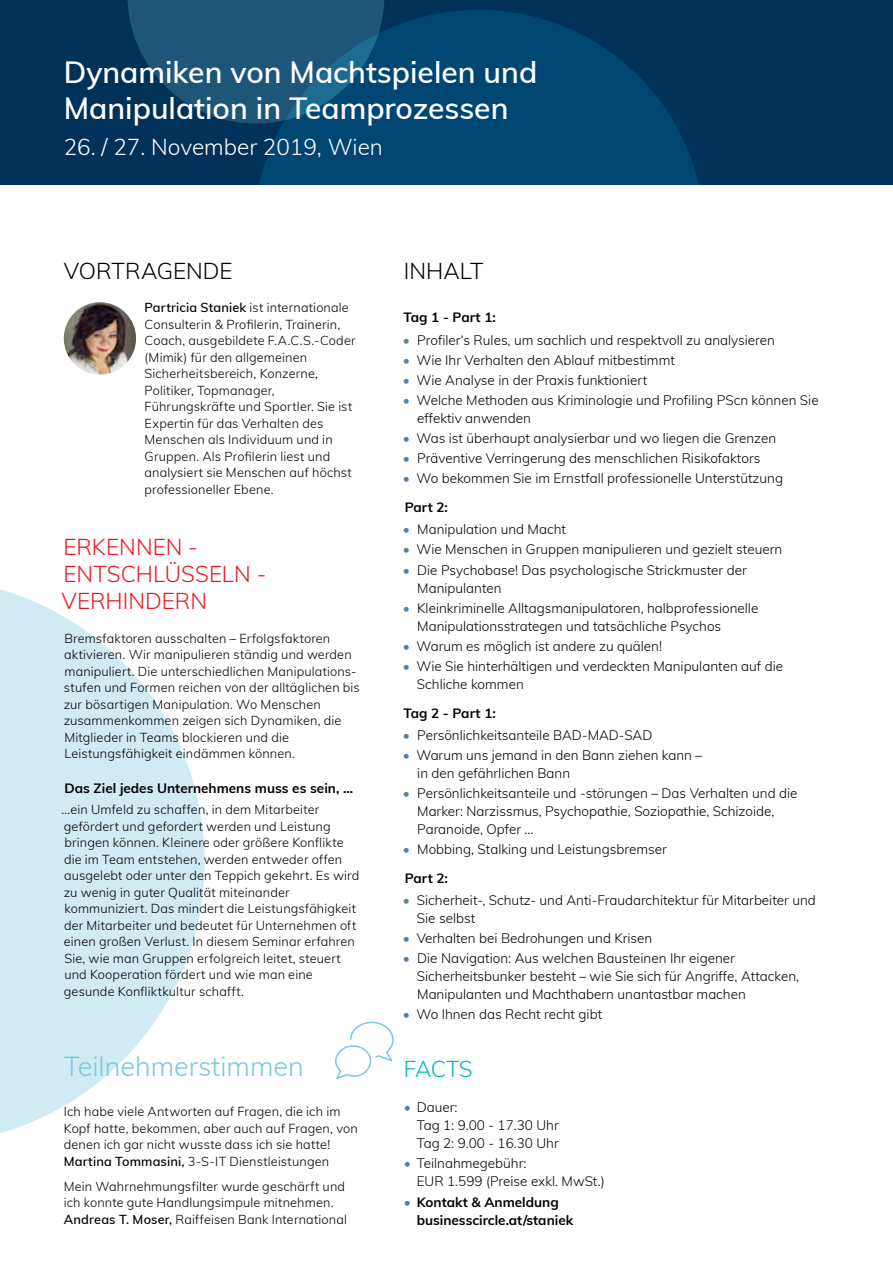
<style>
.page{position:relative;width:893px;height:1263px;background:#fff}
.page>*{position:absolute;margin:0;border:0;box-sizing:border-box;transform-origin:0 0}
.t1{font:600 30px/36px "Muli";color:#fff}
.t2{font:300 27px "Muli";color:#7bc8e0}
.t3{font:300 22.5px "Muli";color:#e31b23}
.t4{font:300 22.5px "Muli";color:#fff}
.t5{font:300 22.5px "Muli";letter-spacing:.005em;color:#000}
.t6{font:300 22.5px "Muli";color:#00b9b5}
.t7{font:300 13.5px/18px "Muli";color:#000}
.t8{font:700 13.5px/18px "Muli";color:#000}
.t9{font:300 12.75px/16.5px "Muli";letter-spacing:.01em;color:#000}
.s1{font-weight:600}
.s2{color:#587ea0}
.s3{font-weight:700}
</style>
<div class="page">
<div style="left:0;top:0;width:893px;height:185px;background:#003158"></div>
<svg style="left:127px;top:0;width:99px;height:120px"></svg>
<svg style="left:226px;top:0;width:473px;height:185px;fill:#004673"></svg>
<svg style="left:0;top:589px;width:205px;height:545px;fill:#d0ebf3"></svg>
<img style="left:64px;top:302px;width:72px;height:72px;border-radius:36px">
<svg style="left:335px;top:1021px;width:59px;height:58px"></svg>
<h1 class="t1" style="left:64px;top:53px;width:475px">Dynamiken von Machtspielen und<br>Manipulation in Teamprozessen</h1>
<h3 class="t4" style="left:64px;top:130px;width:321px">26. / 27. November 2019, Wien</h3>
<h3 class="t5" style="left:64px;top:254px;width:109px">Vortragende</h3>
<p class="t9" style="left:145px;top:299px;width:212px"><span class="s1">Partricia Staniek</span> ist internationale<br>Consulterin &amp; Profilerin, Trainerin,<br>Coach, ausgebildete F.A.C.S.-Coder (Mimik) für den allgemeinen<br>Sicherheitsbereich, Konzerne,<br>Politiker, Topmanager,<br>Führungskräfte und Sportler. Sie ist<br>Expertin für das Verhalten des<br>Menschen als Individuum und in<br>Gruppen. Als Profilerin liest und analysiert sie Menschen auf höchst professioneller Ebene.</p>
<h3 class="t3" style="left:64px;top:531px;width:29px">Erkennen</h3>
<h3 class="t3" style="left:188px;top:531px;width:11px">-</h3>
<h3 class="t3" style="left:64px;top:558px;width:88px">Entschlüsseln</h3>
<h3 class="t3" style="left:257px;top:558px;width:11px">-</h3>
<h3 class="t3" style="left:61px;top:585px;width:31px">Verhindern</h3>
<p class="t9" style="left:64px;top:629px;width:298px">Bremsfaktoren ausschalten – Erfolgsfaktoren aktivieren. Wir manipulieren ständig und werden manipuliert. Die unterschiedlichen Manipulations&shy;stufen und Formen reichen von der alltäglichen bis zur bösartigen Manipulation. Wo Menschen zusammenkommen zeigen sich Dynamiken, die Mitglieder in Teams blockieren und die Leistungsfähigkeit eindämmen können.</p>
<p class="t8" style="left:65px;top:779px;width:290px">Das Ziel jedes Unternehmens muss es sein, ...</p>
<p class="t9" style="left:61px;top:801px;width:299px">...ein Umfeld zu schaffen, in dem Mitarbeiter gefördert und gefordert werden und Leistung bringen können. Kleinere oder größere Konflikte die im Team entstehen, werden entweder offen ausgelebt oder unter den Teppich gekehrt. Es wird zu wenig in guter Qualität miteinander kommuniziert. Das mindert die Leistungsfähigkeit der Mitarbeiter und bedeutet für Unternehmen oft einen großen Verlust. In diesem Seminar erfahren Sie, wie man Gruppen erfolgreich leitet, steuert und Kooperation fördert und wie man eine gesunde Konfliktkultur schafft.</p>
<h2 class="t2" style="left:64px;top:1046px;width:241px">Teilnehmerstimmen</h2>
<p class="t9" style="left:64px;top:1103px;width:295px">Ich habe viele Antworten auf Fragen, die ich im Kopf hatte, bekommen, aber auch auf Fragen, von denen ich gar nicht wusste dass ich sie hatte!<br><span class="s1">Martina Tommasini,</span> 3-S-IT Dienstleistungen</p>
<p class="t9" style="left:64px;top:1177px;width:285px">Mein Wahrnehmungsfilter wurde geschärft und ich konnte gute Handlungsimpule mitnehmen.<br><span class="s1">Andreas T. Moser,</span> Raiffeisen Bank International</p>
<h3 class="t5" style="left:404px;top:254px;width:81px">INHALT</h3>
<p class="t8" style="left:403px;top:308px;width:94px">Tag 1 - Part 1:</p>
<p class="t7" style="left:403px;top:330px;width:374px"><span class="s2">•</span> Profiler‘s Rules, um sachlich und respektvoll zu analysieren</p>
<p class="t7" style="left:403px;top:350px;width:274px"><span class="s2">•</span> Wie Ihr Verhalten den Ablauf mitbestimmt</p>
<p class="t7" style="left:403px;top:370px;width:246px"><span class="s2">•</span> Wie Analyse in der Praxis funktioniert</p>
<p class="t7" style="left:417px;top:390px;width:403px;text-indent:-14px"><span class="s2">•</span> Welche Methoden aus Kriminologie und Profiling PScn können Sie effektiv anwenden</p>
<p class="t7" style="left:403px;top:429px;width:375px"><span class="s2">•</span> Was ist überhaupt analysierbar und wo liegen die Grenzen</p>
<p class="t7" style="left:403px;top:449px;width:359px"><span class="s2">•</span> Präventive Verringerung des menschlichen Risikofaktors</p>
<p class="t7" style="left:403px;top:464px;width:382px;line-height:28.7px"><span class="s2">•</span> Wo bekommen Sie im Ernstfall professionelle Unterstützung<br><span class="s3">Part 2:</span></p>
<p class="t7" style="left:403px;top:520px;width:165px"><span class="s2">•</span> Manipulation und Macht</p>
<p class="t7" style="left:403px;top:540px;width:381px"><span class="s2">•</span> Wie Menschen in Gruppen manipulieren und gezielt steuern</p>
<p class="t7" style="left:417px;top:560px;width:331px;text-indent:-15px"><span class="s2">•</span> Die Psychobase! Das psychologische Strickmuster der<br>Manipulanten</p>
<p class="t7" style="left:417px;top:598px;width:343px;text-indent:-15px"><span class="s2">•</span> Kleinkriminelle Alltagsmanipulatoren, halbprofessionelle<br>Manipulationsstrategen und tatsächliche Psychos</p>
<p class="t7" style="left:403px;top:636px;width:261px"><span class="s2">•</span> Warum es möglich ist andere zu quälen!</p>
<p class="t7" style="left:417px;top:656px;width:368px;text-indent:-14px"><span class="s2">•</span> Wie Sie hinterhältigen und verdeckten Manipulanten auf die<br>Schliche kommen</p>
<p class="t8" style="left:403px;top:703px;width:94px">Tag 2 - Part 1:</p>
<p class="t7" style="left:403px;top:725px;width:251px"><span class="s2">•</span> Persönlichkeitsanteile BAD-MAD-SAD</p>
<p class="t7" style="left:417px;top:745px;width:287px;text-indent:-15px"><span class="s2">•</span> Warum uns jemand in den Bann ziehen kann – in den gefährlichen Bann</p>
<p class="t7" style="left:417px;top:783px;width:382px;text-indent:-15px"><span class="s2">•</span> Persönlichkeitsanteile und -störungen – Das Verhalten und die<br>Marker: Narzissmus, Psychopathie, Soziopathie, Schizoide,<br>Paranoide, Opfer ...</p>
<p class="t7" style="left:403px;top:834px;width:266px;line-height:28.7px"><span class="s2">•</span> Mobbing, Stalking und Leistungsbremser<br><span class="s3">Part 2:</span></p>
<p class="t7" style="left:417px;top:890px;width:400px;text-indent:-14px"><span class="s2">•</span> Sicherheit-, Schutz- und Anti-Fraudarchitektur für Mitarbeiter und<br>Sie selbst</p>
<p class="t7" style="left:403px;top:929px;width:251px"><span class="s2">•</span> Verhalten bei Bedrohungen und Krisen</p>
<p class="t7" style="left:417px;top:949px;width:384px;text-indent:-14px"><span class="s2">•</span> Die Navigation: Aus welchen Bausteinen Ihr eigener<br>Sicherheitsbunker besteht – wie Sie sich für Angriffe, Attacken,<br>Manipulanten und Machthabern unantastbar machen</p>
<p class="t7" style="left:403px;top:1005px;width:201px"><span class="s2">•</span> Wo Ihnen das Recht recht gibt</p>
<h3 class="t6" style="left:404px;top:1053px;width:27px">FACT</h3>
<h3 class="t6" style="left:459px;top:1053px;width:15px">S</h3>
<p class="t7" style="left:417px;top:1098px;width:144px;text-indent:-13px"><span class="s2">•</span> Dauer:<br>Tag 1: 9.00 - 17.30 Uhr<br>Tag 2: 9.00 - 16.30 Uhr</p>
<p class="t7" style="left:417px;top:1154px;width:189px;text-indent:-13px"><span class="s2">•</span> Teilnahmegebühr:<br>EUR 1.599 (Preise exkl. MwSt.)</p>
<p class="t8" style="left:417px;top:1192px;width:158px;text-indent:-13px"><span class="s2">•</span> Kontakt &amp; Anmeldung businesscircle.at/staniek</p>
</div>
